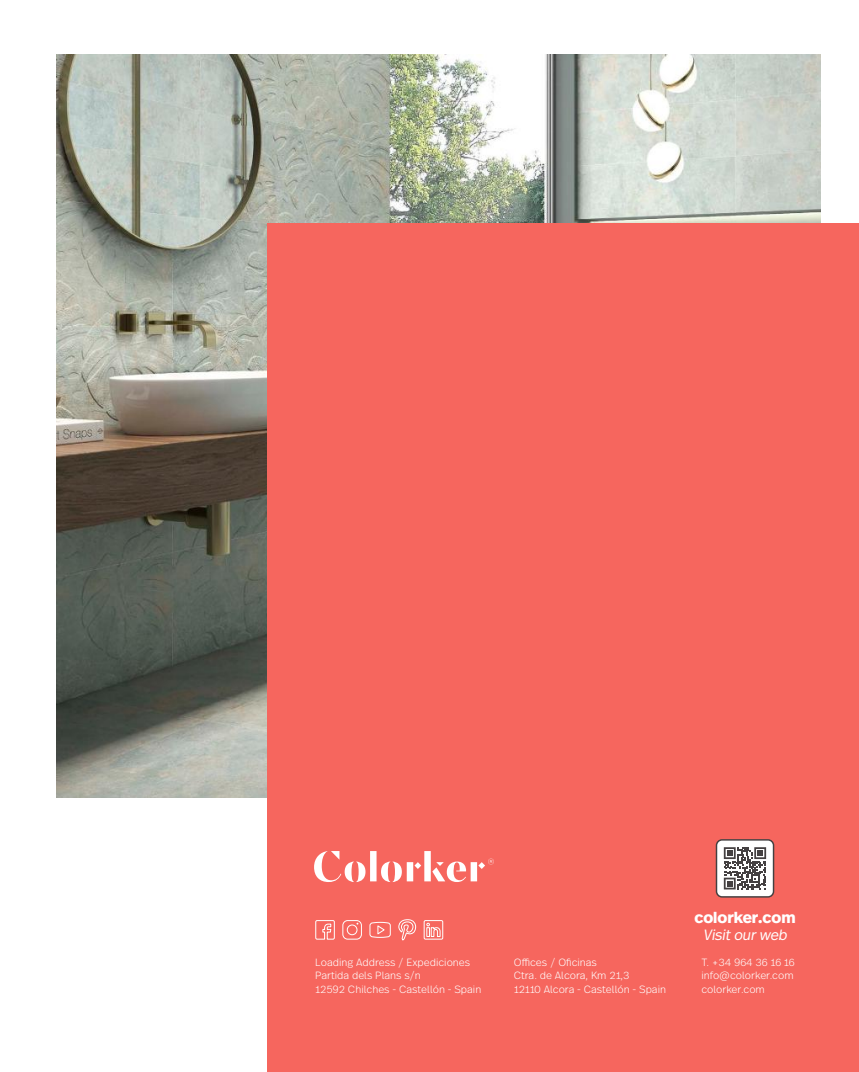
<style>
.page{position:relative;width:859px;height:1072px;background:#fff}
.page>*{position:absolute;margin:0;border:0;box-sizing:border-box;transform-origin:0 0}
.t1{font:700 15.92px "Real Head Pro";color:#fff}
.t2{font:italic 300 14.88px "Real Head Pro";color:#fff}
.t3{font:300 10.5px/13.1px "Real Text Pro";color:#fff}
</style>
<div class="page">
<img style="left:56px;top:55px;width:764px;height:742px">
<div style="left:267px;top:223px;width:591px;height:848px;background:#f6665e"></div>
<svg style="left:381px;top:861px;width:20px;height:21px"></svg>
<svg style="left:414px;top:862px;width:7px;height:7px"></svg>
<div style="left:370px;top:851px;width:6px;height:30px;background:#fff"></div>
<div style="left:424px;top:851px;width:6px;height:30px;background:#fff"></div>
<div style="left:406px;top:862px;width:7px;height:19px;background:#fff"></div>
<div style="left:470px;top:862px;width:7px;height:19px;background:#fff"></div>
<svg style="left:478px;top:858px;width:15px;height:11px"></svg>
<svg style="left:432px;top:861px;width:34px;height:21px"></svg>
<svg style="left:314px;top:851px;width:51px;height:31px"></svg>
<svg style="left:315px;top:920px;width:20px;height:20px"></svg>
<svg style="left:342px;top:920px;width:20px;height:20px"></svg>
<svg style="left:369px;top:921px;width:22px;height:17px"></svg>
<svg style="left:398px;top:919px;width:18px;height:22px"></svg>
<svg style="left:423px;top:920px;width:20px;height:20px"></svg>
<div style="left:716px;top:839px;width:57px;height:57px;background:#fff;border-radius:6px"></div>
<div style="left:715px;top:839px;width:59px;height:58px;border:1px solid #444041;border-radius:6px"></div>
<svg style="left:723px;top:847px;width:42px;height:42px"></svg>
<h1 class="t1" style="left:694px;top:903px;width:103px">colorker.com</h1>
<h2 class="t2" style="left:703px;top:923px;width:88px">Visitourweb</h2>
<p class="t3" style="left:315px;top:955px;width:167px">Loading Address / Expediciones<br>Partida dels Plans s/n<br>12592 Chilches - Castellón - Spain</p>
<p class="t3" style="left:513px;top:955px;width:154px">Offices / Oficinas<br>Ctra. de Alcora, Km 21,3<br>12110 Alcora - Castellón - Spain</p>
<p class="t3" style="left:701px;top:955px;width:95px;text-align:justify">T. +34 964 36 16 16 info@colorker.com colorker.com</p>
</div>
